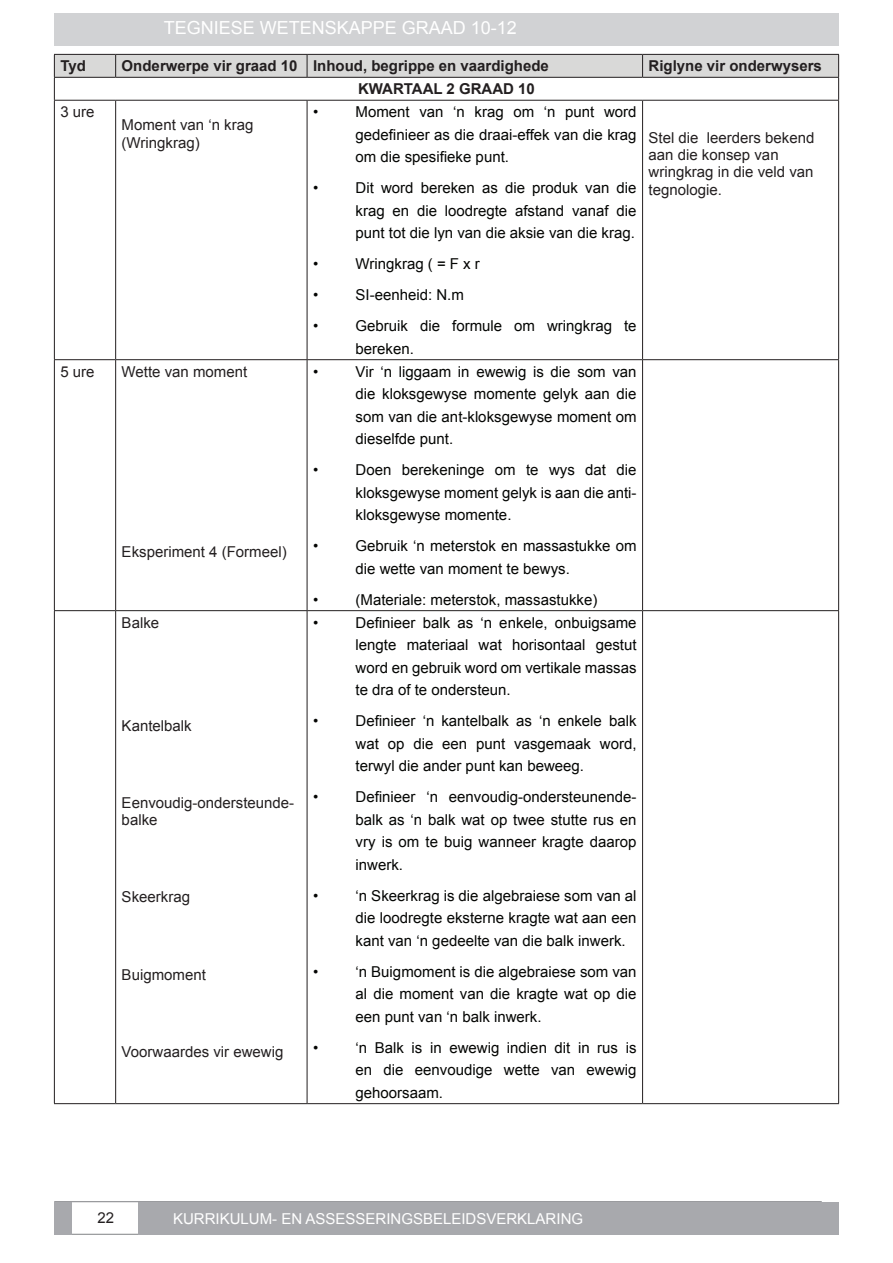
<style>
.page{position:relative;width:893px;height:1263px;background:#fff}
.page>*{position:absolute;margin:0;border:0;box-sizing:border-box;transform-origin:0 0}
.t1{font:18px "Arial";color:#fff}
.t2{font:15px/22.5px "Arial";color:#040503;text-align:justify}
.t3{font:15px/17.2px "Arial";color:#231f20}
.t4{font:700 15px "Arial";color:#231f20}
.t5{font:15px "Arial";color:#fff}
</style>
<div class="page">
<hr style="left:54px;top:1234px;width:768px;height:1px;background:#808285">
<hr style="left:54px;top:1201px;width:768px;height:1px;background:#808285">
<div style="left:54px;top:1202px;width:18px;height:32px;background:#a8a9ad"></div>
<div style="left:139px;top:1202px;width:700px;height:32px;background:#a8a9ad"></div>
<div style="left:54px;top:13px;width:785px;height:33px;background:#d1d2d4"></div>
<hr style="left:54px;top:100px;width:62px;height:1px;background:#231f20">
<hr style="left:54px;top:101px;width:1px;height:258px;background:#231f20">
<hr style="left:116px;top:100px;width:191px;height:1px;background:#231f20">
<hr style="left:115px;top:101px;width:1px;height:258px;background:#231f20">
<hr style="left:307px;top:100px;width:336px;height:1px;background:#231f20">
<hr style="left:307px;top:101px;width:1px;height:258px;background:#231f20">
<hr style="left:643px;top:100px;width:196px;height:1px;background:#231f20">
<hr style="left:642px;top:101px;width:1px;height:258px;background:#231f20">
<hr style="left:838px;top:101px;width:1px;height:258px;background:#231f20">
<hr style="left:54px;top:359px;width:62px;height:1px;background:#231f20">
<hr style="left:54px;top:360px;width:1px;height:250px;background:#231f20">
<hr style="left:116px;top:359px;width:191px;height:1px;background:#231f20">
<hr style="left:115px;top:360px;width:1px;height:250px;background:#231f20">
<hr style="left:307px;top:359px;width:336px;height:1px;background:#231f20">
<hr style="left:307px;top:360px;width:1px;height:250px;background:#231f20">
<hr style="left:643px;top:359px;width:196px;height:1px;background:#231f20">
<hr style="left:642px;top:360px;width:1px;height:250px;background:#231f20">
<hr style="left:838px;top:360px;width:1px;height:250px;background:#231f20">
<hr style="left:54px;top:610px;width:62px;height:1px;background:#231f20">
<hr style="left:54px;top:611px;width:1px;height:492px;background:#231f20">
<hr style="left:116px;top:610px;width:191px;height:1px;background:#231f20">
<hr style="left:115px;top:611px;width:1px;height:492px;background:#231f20">
<hr style="left:307px;top:610px;width:336px;height:1px;background:#231f20">
<hr style="left:307px;top:611px;width:1px;height:492px;background:#231f20">
<hr style="left:643px;top:610px;width:196px;height:1px;background:#231f20">
<hr style="left:642px;top:611px;width:1px;height:492px;background:#231f20">
<hr style="left:838px;top:611px;width:1px;height:492px;background:#231f20">
<svg style="left:54px;top:54px;width:785px;height:46px"></svg>
<hr style="left:54px;top:77px;width:62px;height:1px;background:#231f20">
<hr style="left:116px;top:77px;width:191px;height:1px;background:#231f20">
<hr style="left:307px;top:77px;width:336px;height:1px;background:#231f20">
<hr style="left:643px;top:77px;width:196px;height:1px;background:#231f20">
<hr style="left:54px;top:1103px;width:62px;height:1px;background:#231f20">
<hr style="left:116px;top:1103px;width:191px;height:1px;background:#231f20">
<hr style="left:307px;top:1103px;width:336px;height:1px;background:#231f20">
<hr style="left:643px;top:1103px;width:196px;height:1px;background:#231f20">
<p class="t1" style="left:164px;top:16px;width:355px">TEGNIESE WETENSKAPPE GRAAD 10-12</p>
<p class="t4" style="left:60px;top:56px;width:27px">Tyd</p>
<p class="t4" style="left:122px;top:56px;width:429px">Onderwerpe vir graad 10 Inhoud, begrippe en vaardighede</p>
<p class="t4" style="left:649px;top:56px;width:175px">Riglyne vir onderwysers</p>
<p class="t4" style="left:358px;top:79px;width:178px">KWARTAAL 2 GRAAD 10</p>
<p class="t3" style="left:60px;top:103px;width:36px">3 ure</p>
<p class="t3" style="left:122px;top:117px;width:133px">Moment van ‘n krag (Wringkrag)</p>
<p class="t2" style="left:313px;top:101px;width:7px">•</p>
<p class="t2" style="left:356px;top:101px;width:282px">Moment van ‘n krag om ‘n punt word gedefinieer as die draai-effek van die krag om die spesifieke punt.</p>
<p class="t2" style="left:313px;top:177px;width:7px">•</p>
<p class="t2" style="left:356px;top:177px;width:282px">Dit word bereken as die produk van die krag en die loodregte afstand vanaf die punt tot die lyn van die aksie van die krag.</p>
<p class="t2" style="left:313px;top:253px;width:7px">•</p>
<p class="t2" style="left:356px;top:253px;width:126px">Wringkrag ( = F x r</p>
<p class="t2" style="left:313px;top:284px;width:7px">•</p>
<p class="t2" style="left:356px;top:284px;width:110px">SI-eenheid: N.m</p>
<p class="t2" style="left:313px;top:315px;width:7px">•</p>
<p class="t2" style="left:356px;top:315px;width:282px">Gebruik die formule om wringkrag te bereken.</p>
<p class="t3" style="left:649px;top:129px;width:167px">Stel die leerders bekend aan die konsep van wringkrag in die veld van tegnologie.</p>
<p class="t3" style="left:60px;top:363px;width:36px">5 ure</p>
<p class="t3" style="left:122px;top:363px;width:127px">Wette van moment</p>
<p class="t3" style="left:122px;top:543px;width:167px">Eksperiment 4 (Formeel)</p>
<p class="t3" style="left:122px;top:614px;width:39px">Balke</p>
<p class="t3" style="left:122px;top:717px;width:72px">Kantelbalk</p>
<p class="t3" style="left:122px;top:794px;width:174px">Eenvoudig-ondersteunde&shy;balke</p>
<p class="t3" style="left:122px;top:889px;width:70px">Skeerkrag</p>
<p class="t3" style="left:122px;top:966px;width:86px">Buigmoment</p>
<p class="t3" style="left:122px;top:1043px;width:163px">Voorwaardes vir ewewig</p>
<p class="t2" style="left:313px;top:360px;width:7px">•</p>
<p class="t2" style="left:356px;top:360px;width:282px">Vir ‘n liggaam in ewewig is die som van die kloksgewyse momente gelyk aan die som van die ant-kloksgewyse moment om dieselfde punt.</p>
<p class="t2" style="left:313px;top:459px;width:7px">•</p>
<p class="t2" style="left:356px;top:459px;width:282px">Doen berekeninge om te wys dat die kloksgewyse moment gelyk is aan die anti&shy;kloksgewyse momente.</p>
<p class="t2" style="left:313px;top:535px;width:7px">•</p>
<p class="t2" style="left:356px;top:535px;width:282px">Gebruik ‘n meterstok en massastukke om die wette van moment te bewys.</p>
<p class="t2" style="left:313px;top:588px;width:7px">•</p>
<p class="t2" style="left:356px;top:588px;width:243px">(Materiale: meterstok, massastukke)</p>
<p class="t2" style="left:313px;top:611px;width:7px">•</p>
<p class="t2" style="left:356px;top:611px;width:282px">Definieer balk as ‘n enkele, onbuigsame lengte materiaal wat horisontaal gestut word en gebruik word om vertikale massas te dra of te ondersteun.</p>
<p class="t2" style="left:313px;top:710px;width:7px">•</p>
<p class="t2" style="left:356px;top:710px;width:282px">Definieer ‘n kantelbalk as ‘n enkele balk wat op die een punt vasgemaak word, terwyl die ander punt kan beweeg.</p>
<p class="t2" style="left:313px;top:786px;width:7px">•</p>
<p class="t2" style="left:356px;top:786px;width:282px">Definieer ‘n eenvoudig-ondersteunende&shy;balk as ‘n balk wat op twee stutte rus en vry is om te buig wanneer kragte daarop inwerk.</p>
<p class="t2" style="left:313px;top:884px;width:7px">•</p>
<p class="t2" style="left:356px;top:884px;width:282px">‘n Skeerkrag is die algebraiese som van al die loodregte eksterne kragte wat aan een kant van ‘n gedeelte van die balk inwerk.</p>
<p class="t2" style="left:313px;top:960px;width:7px">•</p>
<p class="t2" style="left:356px;top:960px;width:282px">‘n Buigmoment is die algebraiese som van al die moment van die kragte wat op die een punt van ‘n balk inwerk.</p>
<p class="t2" style="left:313px;top:1036px;width:7px">•</p>
<p class="t2" style="left:356px;top:1036px;width:282px">‘n Balk is in ewewig indien dit in rus is en die eenvoudige wette van ewewig gehoorsaam.</p>
<p class="t3" style="left:97px;top:1209px;width:18px">22</p>
<p class="t5" style="left:173px;top:1209px;width:412px">KURRIKULUM- EN ASSESSERINGSBELEIDSVERKLARING</p>
</div>
